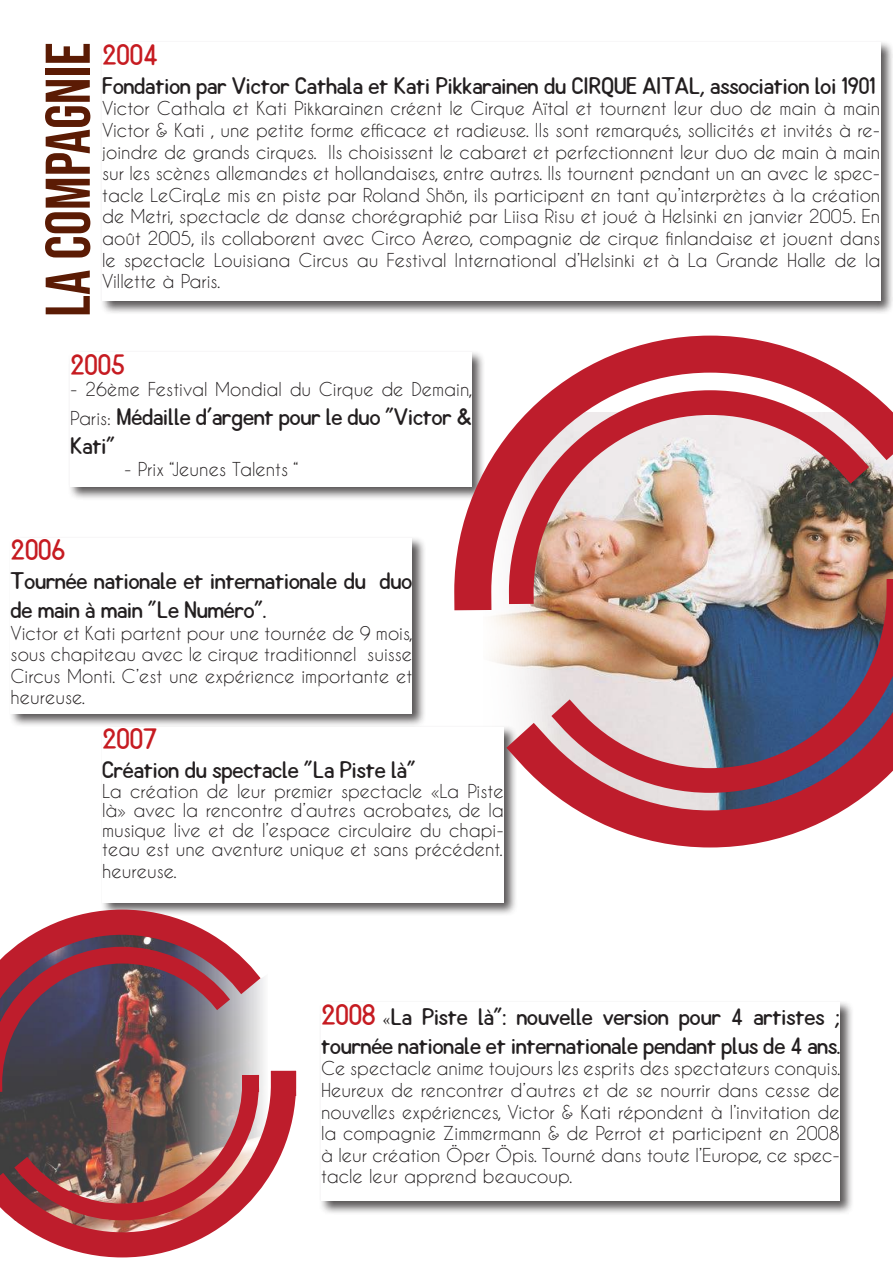
<style>
.page{position:relative;width:893px;height:1263px;background:#fff}
.page>*{position:absolute;margin:0;border:0;box-sizing:border-box;transform-origin:0 0}
.t1{font:63px "Bebas Neue";color:#5b1b04}
.t2{font:30px "Quote";color:#c61b21}
.t3{font:24px/28.8px "Quote";color:#231f20}
.t4{font:18px/21.6px "Caviar Dreams";color:#231f20;text-align:justify}
.s1{font-family:"Caviar Dreams";font-size:18px}
.s2{font-size:30px;color:#c61b21}
.s3{font-family:"Minion Pro";font-size:18px}
</style>
<div class="page">
<div style="left:100px;top:40px;width:793px;height:275px;background:#231f20;opacity:.75"></div>
<div style="left:102px;top:43px;width:778px;height:258px;background:#fff"></div>
<div style="left:9px;top:536px;width:418px;height:192px;background:#231f20;opacity:.75"></div>
<div style="left:11px;top:538px;width:401px;height:175px;background:#fff"></div>
<div style="left:319px;top:1000px;width:535px;height:215px;background:#231f20;opacity:.75"></div>
<div style="left:321px;top:1002px;width:519px;height:199px;background:#fff"></div>
<div style="left:100px;top:725px;width:418px;height:191px;background:#231f20;opacity:.75"></div>
<div style="left:102px;top:727px;width:402px;height:175px;background:#fff"></div>
<div style="left:68px;top:350px;width:418px;height:151px;background:#231f20;opacity:.75"></div>
<div style="left:70px;top:352px;width:402px;height:135px;background:#fff"></div>
<img style="left:0;top:909px;width:296px;height:348px">
<img style="left:454px;top:336px;width:439px;height:511px">
<h1 class="t1" style="left:32px;top:317px;width:276px;rotate:-90deg">LA COMPAGNIE</h1>
<h2 class="t2" style="left:102px;top:38px;width:57px">2004</h2>
<h3 class="t3" style="left:102px;top:72px;width:775px">Fondation par Victor Cathala et Kati Pikkarainen du CIRQUE AITAL, association loi 1901</h3>
<p class="t4" style="left:102px;top:97px;width:780px">Victor Cathala et Kati Pikkarainen créent le Cirque Aïtal et tournent leur duo de main à main Victor &amp; Kati , une petite forme efficace et radieuse. Ils sont remarqués, sollicités et invités à re&shy;joindre de grands cirques. Ils choisissent le cabaret et perfectionnent leur duo de main à main sur les scènes allemandes et hollandaises, entre autres. Ils tournent pendant un an avec le spec&shy;tacle LeCirqLe mis en piste par Roland Shön, ils participent en tant qu’interprètes à la création de Metri, spectacle de danse chorégraphié par Liisa Risu et joué à Helsinki en janvier 2005. En août 2005, ils collaborent avec Circo Aereo, compagnie de cirque finlandaise et jouent dans le spectacle Louisiana Circus au Festival International d’Helsinki et à La Grande Halle de la Villette à Paris.</p>
<h2 class="t2" style="left:70px;top:348px;width:57px">2005</h2>
<p class="t4" style="left:70px;top:378px;width:404px">- 26ème Festival Mondial du Cirque de Demain,</p>
<h3 class="t3" style="left:70px;top:403px;width:403px"><span class="s1">Paris:</span> Médaille d'argent pour le duo "Victor &amp;<br>Kati"</h3>
<p class="t4" style="left:124px;top:458px;width:175px">- Prix “Jeunes Talents “</p>
<h2 class="t2" style="left:11px;top:533px;width:56px">2006</h2>
<h3 class="t3" style="left:11px;top:567px;width:403px">Tournée nationale et internationale du duo de main à main "Le Numéro".</h3>
<p class="t4" style="left:11px;top:622px;width:404px">Victor et Kati partent pour une tournée de 9 mois, sous chapiteau avec le cirque traditionnel suisse Circus Monti. C’est une expérience importante et heureuse.</p>
<h2 class="t2" style="left:102px;top:722px;width:56px">2007</h2>
<h3 class="t3" style="left:102px;top:756px;width:315px">Création du spectacle "La Piste là"</h3>
<p class="t4" style="left:102px;top:781px;width:403px;line-height:19.5px">La création de leur premier spectacle «La Piste là» avec la rencontre d’autres acrobates, de la musique live et de l’espace circulaire du chapi&shy;teau est une aventure unique et sans précédent.</p>
<p class="t4" style="left:102px;top:860px;width:76px">heureuse.</p>
<h3 class="t3" style="left:321px;top:1003px;width:520px"><span class="s2">2008</span> <span class="s3">«</span>La Piste là": nouvelle version pour 4 artistes ; tournée nationale et internationale pendant plus de 4 ans.</h3>
<p class="t4" style="left:321px;top:1057px;width:521px">Ce spectacle anime toujours les esprits des spectateurs conquis.<br>Heureux de rencontrer d’autres et de se nourrir dans cesse de nouvelles expériences, Victor &amp; Kati répondent à l’invitation de la compagnie Zimmermann &amp; de Perrot et participent en 2008 à leur création Öper Öpis. Tourné dans toute l’Europe, ce spec&shy;tacle leur apprend beaucoup.</p>
</div>
